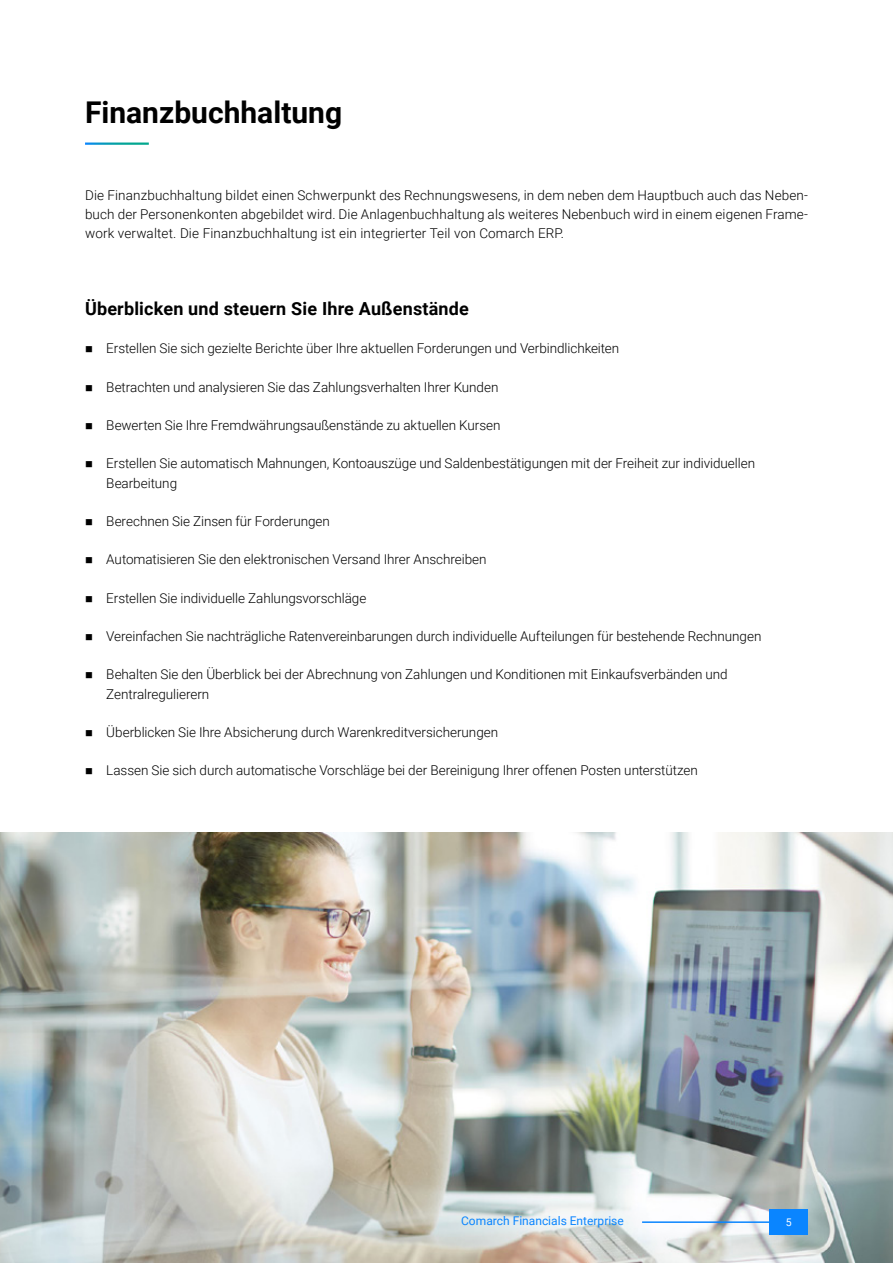
<style>
.page{position:relative;width:893px;height:1263px;background:#fff}
.page>*{position:absolute;margin:0;border:0;box-sizing:border-box;transform-origin:0 0}
.t1{font:700 30px "Roboto";color:#000}
.t2{font:700 18px "Roboto";letter-spacing:.01em;color:#000}
.t3{font:300 13.5px/19.2px "Roboto";letter-spacing:-.005em;color:#000}
.t4{font:12px "Roboto";color:#0a85ff}
.t5{font:10.5px "Roboto";color:#fff}
</style>
<div class="page">
<img style="left:0;top:833px;width:893px;height:430px">
<div style="left:770px;top:1209px;width:38px;height:26px;background:#0a85ff"></div>
<hr style="left:642px;top:1221px;width:128px;height:2px;background:#0a85ff">
<h1 class="t1" style="left:85px;top:92px;width:259px">Finanzbuchhaltung</h1>
<p class="t3" style="left:85px;top:185px;width:724px;text-align:justify">Die Finanzbuchhaltung bildet einen Schwerpunkt des Rechnungswesens, in dem neben dem Hauptbuch auch das Neben&shy;buch der Personenkonten abgebildet wird. Die Anlagenbuchhaltung als weiteres Nebenbuch wird in einem eigenen Frame&shy;work verwaltet. Die Finanzbuchhaltung ist ein integrierter Teil von Comarch ERP.</p>
<h2 class="t2" style="left:85px;top:296px;width:385px">Überblicken und steuern Sie Ihre Außenstände</h2>
<p class="t3" style="left:85px;top:338px;width:536px">■ Erstellen Sie sich gezielte Berichte über Ihre aktuellen Forderungen und Verbindlichkeiten</p>
<p class="t3" style="left:85px;top:377px;width:415px">■ Betrachten und analysieren Sie das Zahlungsverhalten Ihrer Kunden</p>
<p class="t3" style="left:85px;top:415px;width:417px">■ Bewerten Sie Ihre Fremdwährungsaußenstände zu aktuellen Kursen</p>
<p class="t3" style="left:106px;top:453px;width:650px;text-indent:-21px">■ Erstellen Sie automatisch Mahnungen, Kontoauszüge und Saldenbestätigungen mit der Freiheit zur individuellen<br>Bearbeitung</p>
<p class="t3" style="left:85px;top:511px;width:246px">■ Berechnen Sie Zinsen für Forderungen</p>
<p class="t3" style="left:85px;top:549px;width:403px">■ Automatisieren Sie den elektronischen Versand Ihrer Anschreiben</p>
<p class="t3" style="left:85px;top:588px;width:283px">■ Erstellen Sie individuelle Zahlungsvorschläge</p>
<p class="t3" style="left:85px;top:626px;width:678px">■ Vereinfachen Sie nachträgliche Ratenvereinbarungen durch individuelle Aufteilungen für bestehende Rechnungen</p>
<p class="t3" style="left:106px;top:664px;width:623px;text-indent:-21px">■ Behalten Sie den Überblick bei der Abrechnung von Zahlungen und Konditionen mit Einkaufsverbänden und<br>Zentralregulierern</p>
<p class="t3" style="left:85px;top:722px;width:415px">■ Überblicken Sie Ihre Absicherung durch Warenkreditversicherungen</p>
<p class="t3" style="left:85px;top:760px;width:614px">■ Lassen Sie sich durch automatische Vorschläge bei der Bereinigung Ihrer offenen Posten unterstützen</p>
<p class="t4" style="left:461px;top:1212px;width:164px">Comarch Financials Enterprise</p>
<p class="t5" style="left:786px;top:1215px;width:7px">5</p>
</div>
